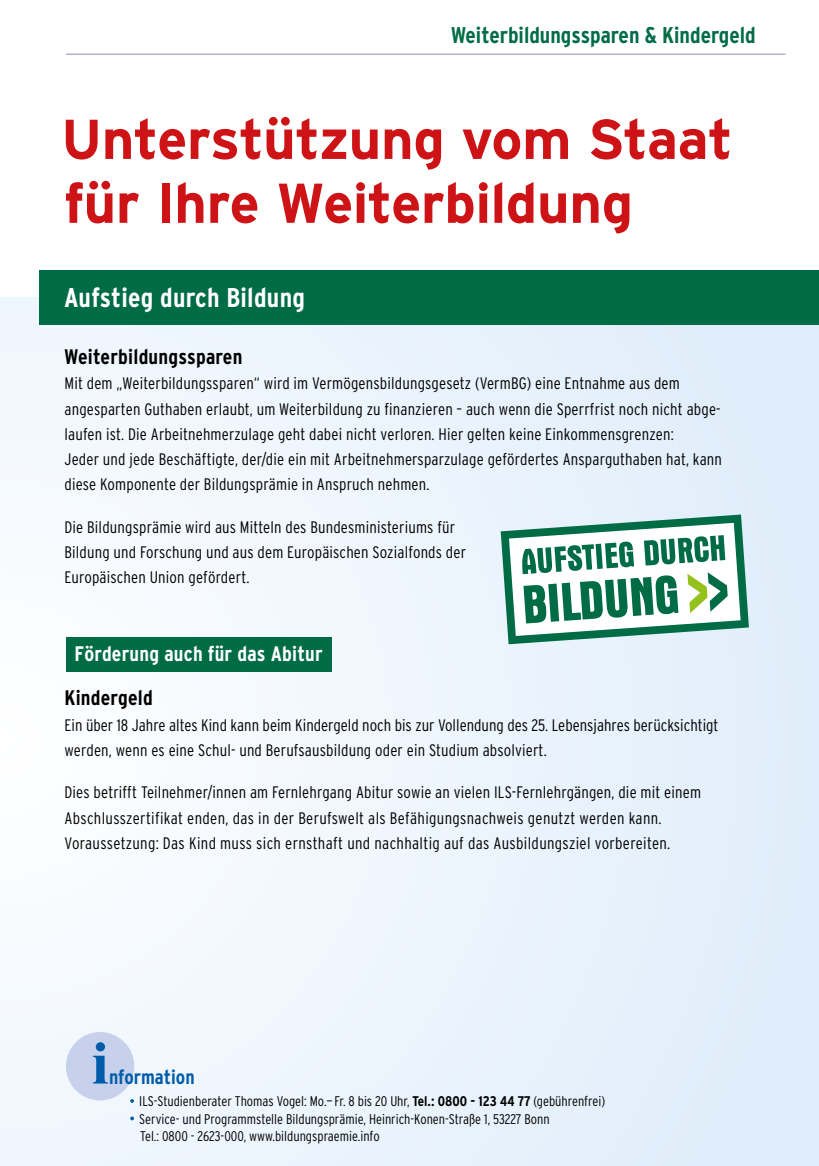
<style>
.page{position:relative;width:819px;height:1166px;background:#fff}
.page>*{position:absolute;margin:0;border:0;box-sizing:border-box;transform-origin:0 0}
.t1{font:700 60.9px "Times New Roman";color:#005ca9}
.t2{font:700 56px/63.9px "Interstate";letter-spacing:-.01em;color:#cd1316}
.t3{font:700 27.12px "Interstate Condensed";letter-spacing:.01em;color:#fff}
.t4{font:700 22.75px "Interstate Condensed";color:#006c45}
.t5{font:700 21px "Interstate Condensed";letter-spacing:.01em;color:#000}
.t6{font:700 21px "Interstate Condensed";letter-spacing:.01em;color:#fff}
.t7{font:700 20.12px "Interstate Condensed";color:#005ca9}
.t8{font:300 16.62px/25.2px "Interstate Condensed";letter-spacing:.01em;color:#000}
.t9{font:300 14px "Interstate Condensed";color:#000}
.s1{color:#005ca9}
.s2{font-weight:700}
</style>
<div class="page">
<div style="left:0;top:298px;width:819px;height:868px;background:linear-gradient(to right,#f9fcfe,#dfedfa)"></div>
<div style="left:66px;top:1032px;width:68px;height:68px;background:#c7d1ec;border-radius:50%"></div>
<div style="left:40px;top:270px;width:779px;height:55px;background:#006c45"></div>
<svg style="left:500px;top:514px;width:248px;height:130px"></svg>
<div style="left:66px;top:637px;width:265px;height:35px;background:#006c45"></div>
<hr style="left:66px;top:54px;width:719px;height:1px;background:#908dbe">
<h3 class="t4" style="left:451px;top:22px;width:306px">Weiterbildungssparen &amp; Kindergeld</h3>
<h2 class="t2" style="left:61px;top:107px;width:673px">Unterstützung vom Staat für Ihre Weiterbildung</h2>
<h3 class="t3" style="left:64px;top:282px;width:242px">Aufstieg durch Bildung</h3>
<p class="t5" style="left:64px;top:345px;width:179px">Weiterbildungssparen</p>
<p class="t8" style="left:64px;top:371px;width:659px">Mit dem „Weiterbildungssparen“ wird im Vermögensbildungsgesetz (VermBG) eine Entnahme aus dem angesparten Guthaben erlaubt, um Weiterbildung zu finanzieren – auch wenn die Sperrfrist noch nicht abge&shy;laufen ist. Die Arbeitnehmerzulage geht dabei nicht verloren. Hier gelten keine Einkommensgrenzen:<br>Jeder und jede Beschäftigte, der/die ein mit Arbeitnehmersparzulage gefördertes Ansparguthaben hat, kann diese Komponente der Bildungsprämie in Anspruch nehmen.</p>
<p class="t8" style="left:64px;top:514px;width:403px">Die Bildungsprämie wird aus Mitteln des Bundesministeriums für<br>Bildung und Forschung und aus dem Europäischen Sozialfonds der<br>Europäischen Union gefördert.</p>
<p class="t6" style="left:75px;top:642px;width:250px">Förderung auch für das Abitur</p>
<p class="t5" style="left:64px;top:686px;width:90px">Kindergeld</p>
<p class="t8" style="left:64px;top:712px;width:655px">Ein über 18 Jahre altes Kind kann beim Kindergeld noch bis zur Vollendung des 25. Lebensjahres berücksichtigt werden, wenn es eine Schul- und Berufsausbildung oder ein Studium absolviert.</p>
<p class="t8" style="left:64px;top:780px;width:638px">Dies betrifft Teilnehmer/innen am Fernlehrgang Abitur sowie an vielen ILS-Fernlehrgängen, die mit einem<br>Abschlusszertifikat enden, das in der Berufswelt als Befähigungsnachweis genutzt werden kann.<br>Voraussetzung: Das Kind muss sich ernsthaft und nachhaltig auf das Ausbildungsziel vorbereiten.</p>
<h1 class="t1" style="left:92px;top:1021px;width:18px">i</h1>
<p class="t7" style="left:109px;top:1065px;width:87px">nformation</p>
<p class="t9" style="left:131px;top:1093px;width:476px"><span class="s1">·</span> ILS-Studienberater Thomas Vogel: Mo.— Fr. 8 bis 20 Uhr, <span class="s2">Tel.: 0800 - 123 44 77</span> (gebührenfrei)</p>
<p class="t9" style="left:131px;top:1111px;width:420px"><span class="s1">·</span> Service- und Programmstelle Bildungsprämie, Heinrich-Konen-Straße 1, 53227 Bonn</p>
<p class="t9" style="left:140px;top:1128px;width:241px">Tel.: 0800 - 2623-000, www.bildungspraemie.info</p>
</div>
